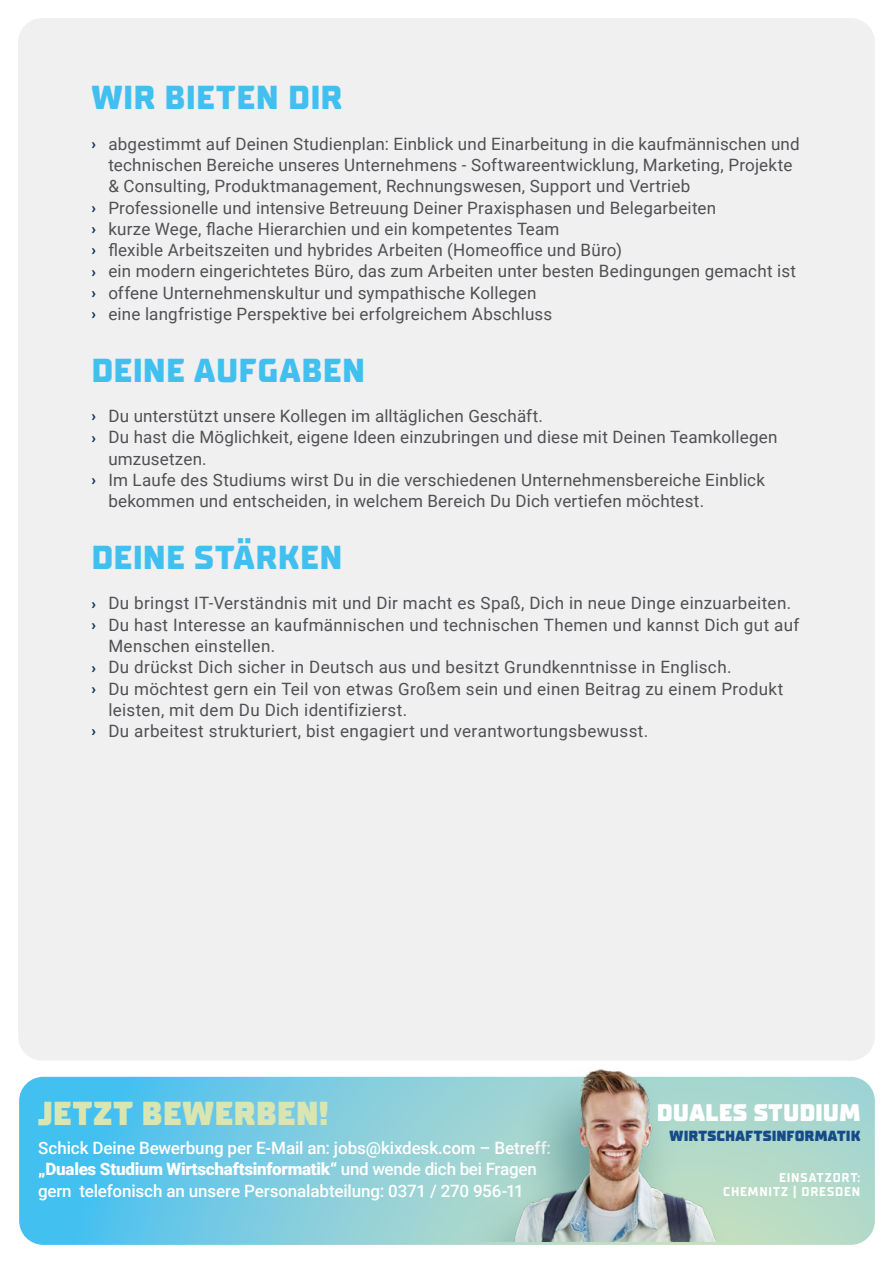
<style>
.page{position:relative;width:893px;height:1263px;background:#fff}
.page>*{position:absolute;margin:0;border:0;box-sizing:border-box;transform-origin:0 0}
.t1{font:800 33.15px "TT Supermolot Neue";letter-spacing:.01em;color:#41c0f0}
.t2{font:900 33.15px "TT Supermolot Neue";color:#d9e6b1}
.t3{font:900 24px "TT Supermolot Neue";letter-spacing:.015em;color:#fff}
.t4{font:16.95px "Roboto";letter-spacing:.015em;color:#505055}
.t5{font:500 16.95px/21.3px "Roboto";letter-spacing:-.01em;color:#fff}
.t6{font:900 14.7px "TT Supermolot Neue";letter-spacing:.015em;color:#174b87}
.t7{font:700 12.75px/13.5px "TT Supermolot Neue";letter-spacing:.07em;color:#fff;text-align:right;scale:.96 1}
.s1{font-weight:900;font-size:15px;color:#0f325a}
.s2{font-weight:900}
</style>
<div class="page">
<div style="left:18px;top:18px;width:857px;height:1042px;background:#f0f0f0;border-radius:24px"></div>
<svg style="left:19px;top:1077px;width:856px;height:168px;background:#7bccdf"></svg>
<img style="left:462px;top:1069px;width:321px;height:173px">
<h1 class="t1" style="left:91px;top:78px;width:253px">WIR BIETEN DIR</h1>
<p class="t4" style="left:91px;top:132px;width:710px"><span class="s1">›</span> abgestimmt auf Deinen Studienplan: Einblick und Einarbeitung in die kaufmännischen und</p>
<p class="t4" style="left:108px;top:153px;width:686px">technischen Bereiche unseres Unternehmens - Softwareentwicklung, Marketing, Projekte</p>
<p class="t4" style="left:108px;top:174px;width:583px">&amp; Consulting, Produktmanagement, Rechnungswesen, Support und Vertrieb</p>
<p class="t4" style="left:91px;top:196px;width:626px"><span class="s1">›</span> Professionelle und intensive Betreuung Deiner Praxisphasen und Belegarbeiten</p>
<p class="t4" style="left:91px;top:217px;width:470px"><span class="s1">›</span> kurze Wege, flache Hierarchien und ein kompetentes Team</p>
<p class="t4" style="left:91px;top:238px;width:532px"><span class="s1">›</span> flexible Arbeitszeiten und hybrides Arbeiten (Homeoffice und Büro)</p>
<p class="t4" style="left:91px;top:259px;width:706px"><span class="s1">›</span> ein modern eingerichtetes Büro, das zum Arbeiten unter besten Bedingungen gemacht ist</p>
<p class="t4" style="left:91px;top:281px;width:447px"><span class="s1">›</span> offene Unternehmenskultur und sympathische Kollegen</p>
<p class="t4" style="left:91px;top:302px;width:462px"><span class="s1">›</span> eine langfristige Perspektive bei erfolgreichem Abschluss</p>
<h1 class="t1" style="left:91px;top:350px;width:275px">DEINE AUFGABEN</h1>
<p class="t4" style="left:91px;top:404px;width:453px"><span class="s1">›</span> Du unterstützt unsere Kollegen im alltäglichen Geschäft.</p>
<p class="t4" style="left:91px;top:425px;width:688px"><span class="s1">›</span> Du hast die Möglichkeit, eigene Ideen einzubringen und diese mit Deinen Teamkollegen</p>
<p class="t4" style="left:108px;top:447px;width:100px">umzusetzen.</p>
<p class="t4" style="left:91px;top:468px;width:675px"><span class="s1">›</span> Im Laufe des Studiums wirst Du in die verschiedenen Unternehmensbereiche Einblick</p>
<p class="t4" style="left:108px;top:489px;width:597px">bekommen und entscheiden, in welchem Bereich Du Dich vertiefen möchtest.</p>
<h1 class="t1" style="left:91px;top:537px;width:253px">DEINE STÄRKEN</h1>
<p class="t4" style="left:91px;top:591px;width:701px"><span class="s1">›</span> Du bringst IT-Verständnis mit und Dir macht es Spaß, Dich in neue Dinge einzuarbeiten.</p>
<p class="t4" style="left:91px;top:613px;width:710px"><span class="s1">›</span> Du hast Interesse an kaufmännischen und technischen Themen und kannst Dich gut auf</p>
<p class="t4" style="left:108px;top:634px;width:168px">Menschen einstellen.</p>
<p class="t4" style="left:91px;top:655px;width:642px"><span class="s1">›</span> Du drückst Dich sicher in Deutsch aus und besitzt Grundkenntnisse in Englisch.</p>
<p class="t4" style="left:91px;top:677px;width:694px"><span class="s1">›</span> Du möchtest gern ein Teil von etwas Großem sein und einen Beitrag zu einem Produkt</p>
<p class="t4" style="left:108px;top:698px;width:300px">leisten, mit dem Du Dich identifizierst.</p>
<p class="t4" style="left:91px;top:719px;width:559px"><span class="s1">›</span> Du arbeitest strukturiert, bist engagiert und verantwortungsbewusst.</p>
<h1 class="t2" style="left:38px;top:1092px;width:293px">JETZT BEWERBEN!</h1>
<h2 class="t3" style="left:657px;top:1097px;width:205px">DUALES STUDIUM</h2>
<p class="t5" style="left:38px;top:1137px;width:514px">Schick Deine Bewerbung per E-Mail an: jobs@kixdesk.com – Betreff: <span class="s2">„Duales Studium Wirtschaftsinformatik“</span> und wende dich bei Fragen gern telefonisch an unsere Personalabteilung: 0371 / 270 956-11</p>
<p class="t6" style="left:670px;top:1126px;width:192px">WIRTSCHAFTSINFORMATIK</p>
<p class="t7" style="left:723px;top:1171px;width:144px">EINSATZORT:<br>CHEMNITZ | DRESDEN</p>
</div>
